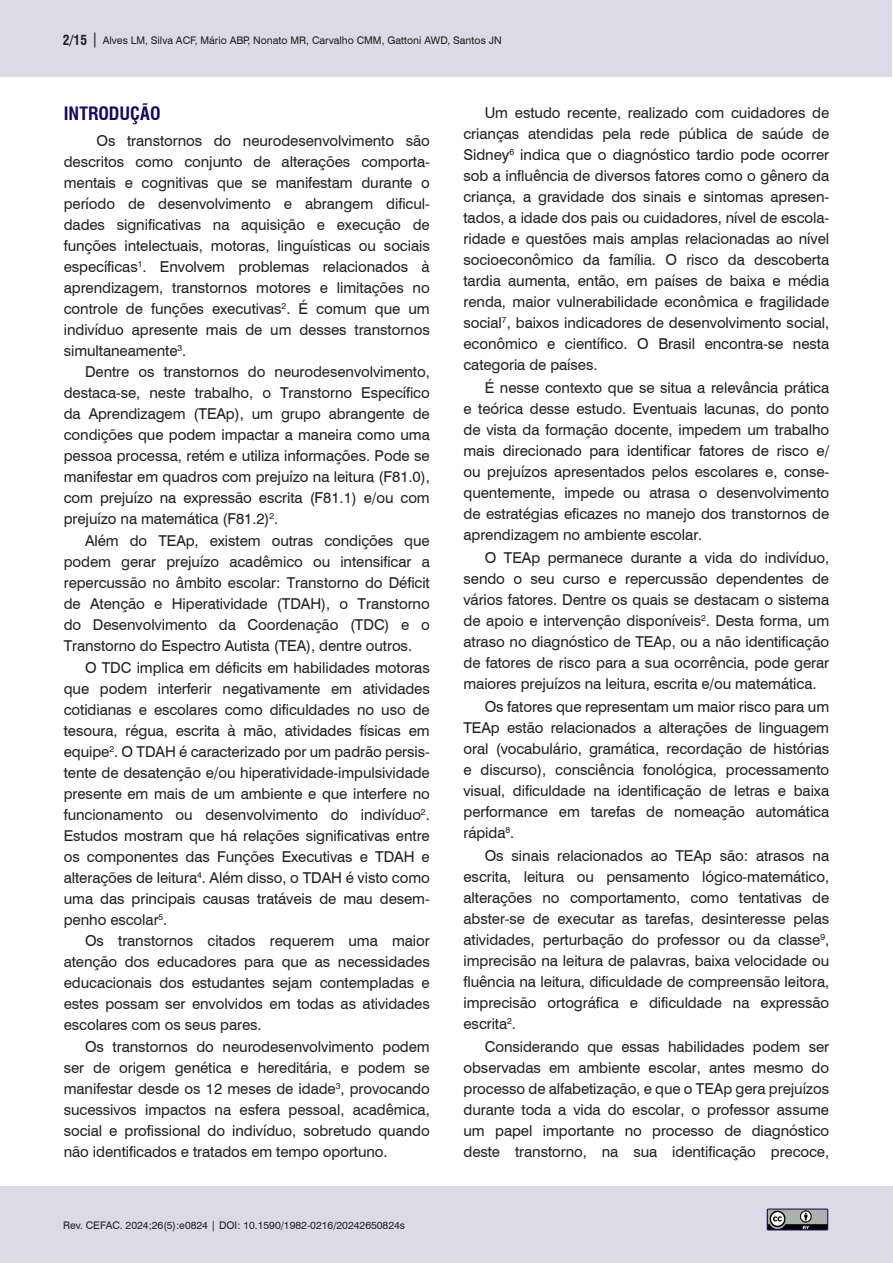
<style>
.page{position:relative;width:893px;height:1263px;background:#fff}
.page>*{position:absolute;margin:0;border:0;box-sizing:border-box;transform-origin:0 0}
.Nivel_1{font:700 condensed 18px "Swiss 721 BT";color:#18085f}
.Corpo_do_texto{font:15px/21px "Swiss 721 BT";letter-spacing:-.005em;color:#231f20;text-align:justify}
.t1{font:10.5px "Swiss 721 BT";color:#231f20}
.s1{font-weight:700;font-stretch:condensed;font-size:13.5px}
.s2{font-size:15px}
</style>
<div class="page">
<div style="left:0;top:1186px;width:892px;height:77px;background:#dcdae7"></div>
<div style="left:0;top:0;width:892px;height:77px;background:#dcdae7"></div>
<img style="left:769px;top:1211px;width:57px;height:17px">
<div style="left:767px;top:1209px;width:61px;height:21px;border:1px solid #18085f"></div>
<p class="t1" style="left:63px;top:33px;width:440px"><span class="s1">2/15</span> <span class="s2">|</span> Alves LM, Silva ACF, Mário ABP, Nonato MR, Carvalho CMM, Gattoni AWD, Santos JN</p>
<p class="Nivel_1" style="left:64px;top:103px;width:98px">INTRODUÇÃO</p>
<p class="Corpo_do_texto" style="left:64px;top:129px;width:368px;text-indent:33px">Os transtornos do neurodesenvolvimento são descritos como conjunto de alterações comporta&shy;mentais e cognitivas que se manifestam durante o período de desenvolvimento e abrangem dificul&shy;dades significativas na aquisição e execução de funções intelectuais, motoras, linguísticas ou sociais específicas<sup>1</sup>. Envolvem problemas relacionados à aprendizagem, transtornos motores e limitações no controle de funções executivas<sup>2</sup>. É comum que um indivíduo apresente mais de um desses transtornos simultaneamente<sup>3</sup>.</p>
<p class="Corpo_do_texto" style="left:64px;top:361px;width:368px;text-indent:21px">Dentre os transtornos do neurodesenvolvimento, destaca-se, neste trabalho, o Transtorno Específico da Aprendizagem (TEAp), um grupo abrangente de condições que podem impactar a maneira como uma pessoa processa, retém e utiliza informações. Pode se manifestar em quadros com prejuízo na leitura (F81.0), com prejuízo na expressão escrita (F81.1) e/ou com prejuízo na matemática (F81.2)<sup>2</sup>.</p>
<p class="Corpo_do_texto" style="left:64px;top:529px;width:368px;text-indent:21px">Além do TEAp, existem outras condições que podem gerar prejuízo acadêmico ou intensificar a repercussão no âmbito escolar: Transtorno do Déficit de Atenção e Hiperatividade (TDAH), o Transtorno do Desenvolvimento da Coordenação (TDC) e o Transtorno do Espectro Autista (TEA), dentre outros.</p>
<p class="Corpo_do_texto" style="left:64px;top:656px;width:368px;text-indent:21px">O TDC implica em déficits em habilidades motoras que podem interferir negativamente em atividades cotidianas e escolares como dificuldades no uso de tesoura, régua, escrita à mão, atividades físicas em equipe<sup>2</sup>. O TDAH é caracterizado por um padrão persis&shy;tente de desatenção e/ou hiperatividade-impulsividade presente em mais de um ambiente e que interfere no funcionamento ou desenvolvimento do indivíduo<sup>2</sup>.<br>Estudos mostram que há relações significativas entre os componentes das Funções Executivas e TDAH e alterações de leitura<sup>4</sup>. Além disso, o TDAH é visto como uma das principais causas tratáveis de mau desem&shy;penho escolar<sup>5</sup>.</p>
<p class="Corpo_do_texto" style="left:64px;top:930px;width:368px;text-indent:21px">Os transtornos citados requerem uma maior atenção dos educadores para que as necessidades educacionais dos estudantes sejam contempladas e estes possam ser envolvidos em todas as atividades escolares com os seus pares.</p>
<p class="Corpo_do_texto" style="left:64px;top:1035px;width:368px;text-indent:21px">Os transtornos do neurodesenvolvimento podem ser de origem genética e hereditária, e podem se manifestar desde os 12 meses de idade<sup>3</sup>, provocando sucessivos impactos na esfera pessoal, acadêmica, social e profissional do indivíduo, sobretudo quando não identificados e tratados em tempo oportuno.</p>
<p class="t1" style="left:63px;top:1218px;width:344px">Rev. CEFAC. 2024;26(5):e0824 | DOI: 10.1590/1982-0216/20242650824s</p>
<p class="Corpo_do_texto" style="left:463px;top:101px;width:367px;text-indent:21px">Um estudo recente, realizado com cuidadores de crianças atendidas pela rede pública de saúde de Sidney<sup>6</sup> indica que o diagnóstico tardio pode ocorrer sob a influência de diversos fatores como o gênero da criança, a gravidade dos sinais e sintomas apresen&shy;tados, a idade dos pais ou cuidadores, nível de escola&shy;ridade e questões mais amplas relacionadas ao nível socioeconômico da família. O risco da descoberta tardia aumenta, então, em países de baixa e média renda, maior vulnerabilidade econômica e fragilidade social<sup>7</sup>, baixos indicadores de desenvolvimento social, econômico e científico. O Brasil encontra-se nesta categoria de países.</p>
<p class="Corpo_do_texto" style="left:463px;top:376px;width:367px;text-indent:21px">É nesse contexto que se situa a relevância prática e teórica desse estudo. Eventuais lacunas, do ponto de vista da formação docente, impedem um trabalho mais direcionado para identificar fatores de risco e/ ou prejuízos apresentados pelos escolares e, conse&shy;quentemente, impede ou atrasa o desenvolvimento de estratégias eficazes no manejo dos transtornos de aprendizagem no ambiente escolar.</p>
<p class="Corpo_do_texto" style="left:463px;top:546px;width:367px;text-indent:21px">O TEAp permanece durante a vida do indivíduo, sendo o seu curso e repercussão dependentes de vários fatores. Dentre os quais se destacam o sistema de apoio e intervenção disponíveis<sup>2</sup>. Desta forma, um atraso no diagnóstico de TEAp, ou a não identificação de fatores de risco para a sua ocorrência, pode gerar maiores prejuízos na leitura, escrita e/ou matemática.</p>
<p class="Corpo_do_texto" style="left:463px;top:695px;width:367px;text-indent:21px">Os fatores que representam um maior risco para um TEAp estão relacionados a alterações de linguagem oral (vocabulário, gramática, recordação de histórias e discurso), consciência fonológica, processamento visual, dificuldade na identificação de letras e baixa performance em tarefas de nomeação automática rápida<sup>8</sup>.</p>
<p class="Corpo_do_texto" style="left:463px;top:844px;width:367px;text-indent:21px">Os sinais relacionados ao TEAp são: atrasos na escrita, leitura ou pensamento lógico-matemático, alterações no comportamento, como tentativas de abster-se de executar as tarefas, desinteresse pelas atividades, perturbação do professor ou da classe<sup>9</sup>, imprecisão na leitura de palavras, baixa velocidade ou fluência na leitura, dificuldade de compreensão leitora, imprecisão ortográfica e dificuldade na expressão escrita<sup>2</sup>.</p>
<p class="Corpo_do_texto" style="left:463px;top:1035px;width:367px;text-indent:21px">Considerando que essas habilidades podem ser observadas em ambiente escolar, antes mesmo do processo de alfabetização, e que o TEAp gera prejuízos durante toda a vida do escolar, o professor assume um papel importante no processo de diagnóstico deste transtorno, na sua identificação precoce,</p>
</div>
